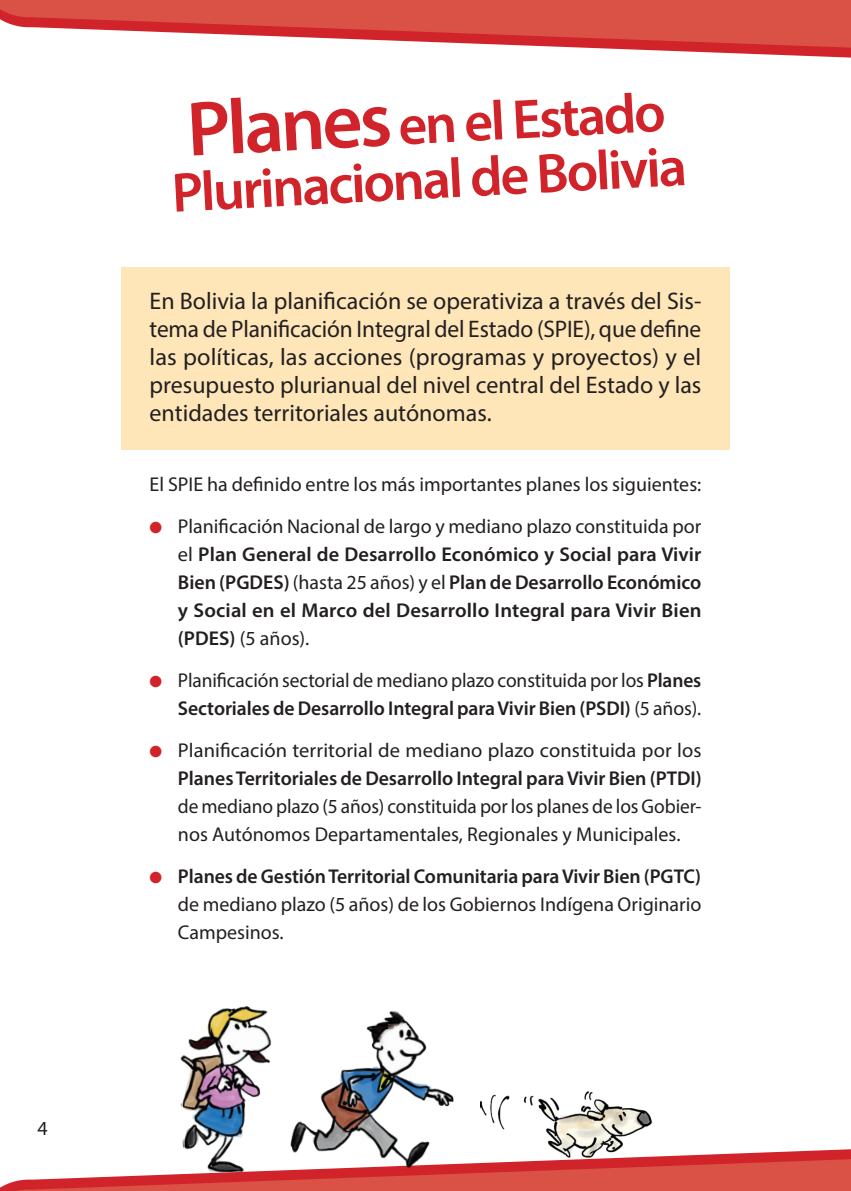
<style>
.page{position:relative;width:851px;height:1191px;background:#fff}
.page>*{position:absolute;margin:0;border:0;box-sizing:border-box;transform-origin:0 0}
._00_Titulo_General_1{font:600 56px/55.2px "Myriad Pro";color:#d1232a;text-align:center}
.Resaltados{font:24px/28px "Myriad Pro";color:#231f20;text-align:justify}
._01_Cuerpo_1er_N_ED{font:20px/28px "Myriad Pro";color:#231f20;text-align:justify}
.t1{font:600 20px/28px "Myriad Pro";letter-spacing:.005em;color:#231f20;text-align:justify}
.s1{font-size:78px}
.s2{color:#d1232a}
.s3{font-weight:400}
.s4{font-weight:600}
</style>
<div class="page">
<div style="left:121px;top:267px;width:608px;height:182px;background:#fee6b9"></div>
<svg style="left:850px;top:0;width:1px;height:48px"></svg>
<svg style="left:594px;top:48px;width:256px;height:10px"></svg>
<svg style="left:0;top:1149px;width:851px;height:42px"></svg>
<svg style="left:0;top:0;width:850px;height:48px;fill:#da5145"></svg>
<img style="left:175px;top:1005px;width:282px;height:174px">
<img style="left:480px;top:1091px;width:171px;height:67px">
<p class="_01_Cuerpo_1er_N_ED" style="left:37px;top:1114px;width:12px">4</p>
<p class="_00_Titulo_General_1" style="left:167px;top:109px;width:517px;rotate:-3deg"><span class="s1">Planes</span> en el Estado<br>Plurinacional de Bolivia</p>
<p class="Resaltados" style="left:149px;top:287px;width:553px">En Bolivia la planificación se operativiza a través del Sis&shy;tema de Planificación Integral del Estado (SPIE), que define las políticas, las acciones (programas y proyectos) y el presupuesto plurianual del nivel central del Estado y las entidades territoriales autónomas.</p>
<p class="_01_Cuerpo_1er_N_ED" style="left:149px;top:470px;width:553px">El SPIE ha definido entre los más importantes planes los siguientes:</p>
<p class="t1" style="left:178px;top:512px;width:525px;text-indent:-28px"><span class="s2">●</span> <span class="s3">Planificación Nacional de largo y mediano plazo constituida por el</span> Plan General de Desarrollo Económico y Social para Vivir Bien (PGDES) <span class="s3">(hasta 25 años) y el</span> Plan de Desarrollo Económico y Social en el Marco del Desarrollo Integral para Vivir Bien (PDES) <span class="s3">(5 años).</span></p>
<p class="_01_Cuerpo_1er_N_ED" style="left:149px;top:666px;width:553px;text-align:right"><span class="s2">●</span> Planificación sectorial de mediano plazo constituida por los <span class="s4">Planes<br>Sectoriales de Desarrollo Integral para Vivir Bien (PSDI)</span> (5 años).</p>
<p class="_01_Cuerpo_1er_N_ED" style="left:178px;top:736px;width:525px;text-indent:-28px"><span class="s2">●</span> Planificación territorial de mediano plazo constituida por los <span class="s4">Planes Territoriales de Desarrollo Integral para Vivir Bien (PTDI) </span>de mediano plazo (5 años) constituida por los planes de los Gobier&shy;nos Autónomos Departamentales, Regionales y Municipales.</p>
<p class="_01_Cuerpo_1er_N_ED" style="left:178px;top:862px;width:525px;text-indent:-28px"><span class="s2">●</span> <span class="s4">Planes de Gestión Territorial Comunitaria para Vivir Bien (PGTC) </span>de mediano plazo (5 años) de los Gobiernos Indígena Originario Campesinos.</p>
</div>
